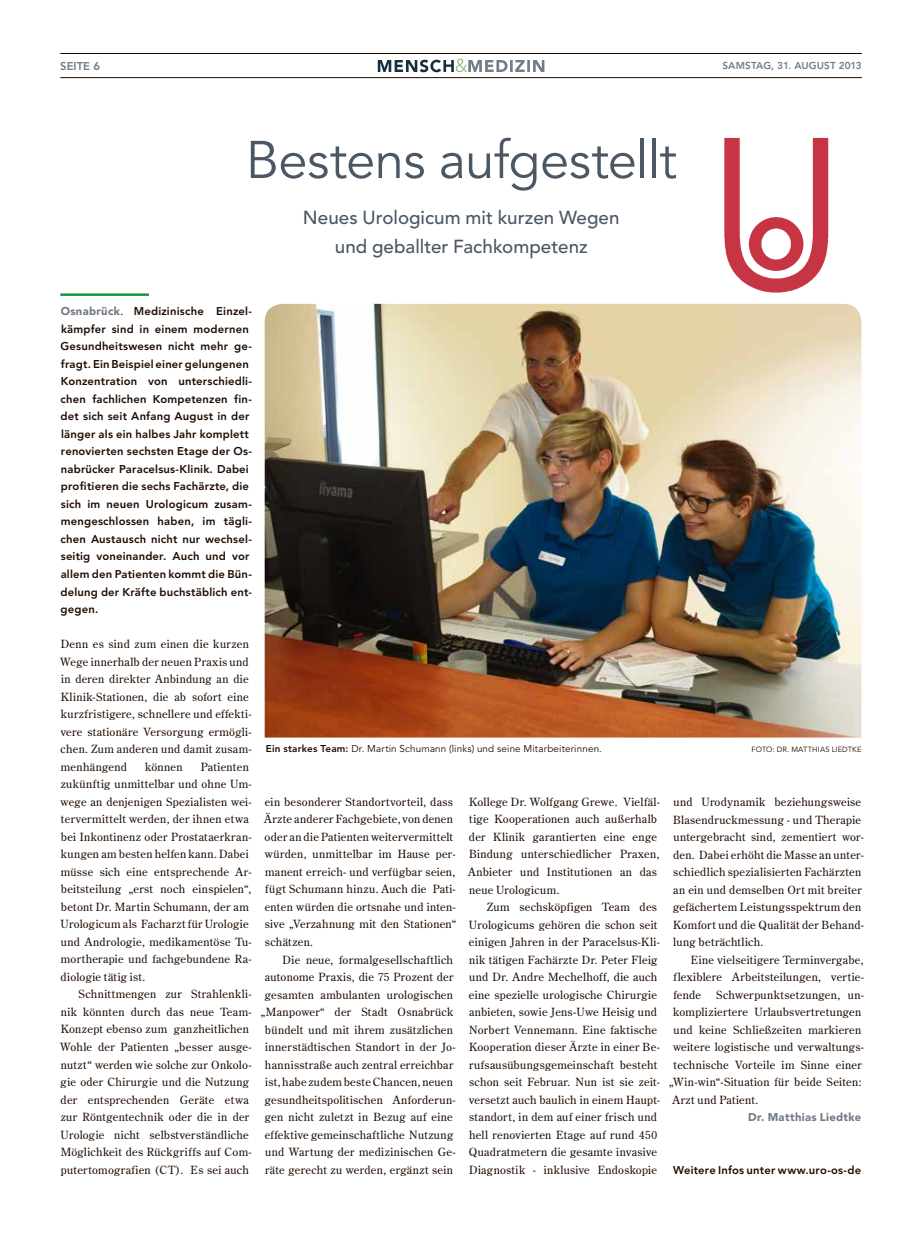
<style>
.page{position:relative;width:908px;height:1234px;background:#fff}
.page>*{position:absolute;margin:0;border:0;box-sizing:border-box;transform-origin:0 0}
.t1{font:52.5px "Avenir";letter-spacing:-.015em;color:#4b5764}
.t2{font:500 18.75px/28.5px "Avenir";color:#4b5764;text-align:center}
.t3{font:11.25px/17.5px "Century Old Style";letter-spacing:.025em;color:#1f0c00}
.t4{font:800 11.25px/17.5px "Avenir";letter-spacing:.015em;color:#1f0c00}
.t5{font:900 11.25px "Avenir";letter-spacing:.025em;color:#727b86}
.t6{font:800 11.25px "Avenir";color:#727b86}
.t7{font:800 10px "Avenir";color:#727b86}
.t8{font:9.88px "Avenir";letter-spacing:.015em;color:#1f0c00}
.t9{font:7.5px "Avenir";letter-spacing:.025em;color:#1f0c00}
.s1{font-weight:900;color:#727b86}
.s2{font-family:"Century Old Style";font-weight:400}
.s3{font-weight:800}
</style>
<div class="page">
<hr style="left:60px;top:53px;width:801px;height:1px;background:#1f0c00">
<hr style="left:60px;top:77px;width:801px;height:1px;background:#1f0c00">
<svg style="left:377px;top:59px;width:167px;height:13px"></svg>
<img style="left:264px;top:304px;width:597px;height:433px">
<hr style="left:60px;top:293px;width:89px;height:3px;background:#15993f">
<img style="left:724px;top:137px;width:105px;height:156px">
<p class="t6" style="left:60px;top:59px;width:41px">Seite 6</p>
<p class="t7" style="left:722px;top:59px;width:141px">Samstag, 31. august 2013</p>
<h1 class="t1" style="left:246px;top:130px;width:432px">Bestens aufgestellt</h1>
<h2 class="t2" style="left:303px;top:204px;width:318px">Neues Urologicum mit kurzen Wegen und geballter Fachkompetenz</h2>
<p class="t4" style="left:61px;top:302px;width:193px"><span class="s1">Osnabrück</span><span class="s2">.</span> Medizinische Einzel&shy;kämpfer sind in einem modernen Gesundheitswesen nicht mehr ge&shy;fragt. Ein Beispiel einer gelungenen Konzentration von unterschiedli&shy;chen fachlichen Kompetenzen fin&shy;det sich seit Anfang August in der länger als ein halbes Jahr komplett renovierten sechsten Etage der Os&shy;nabrücker Paracelsus-Klinik. Dabei profitieren die sechs Fachärzte, die sich im neuen Urologicum zusam&shy;mengeschlossen haben, im tägli&shy;chen Austausch nicht nur wechsel&shy;seitig voneinander. Auch und vor allem den Patienten kommt die Bün&shy;delung der Kräfte buchstäblich ent&shy;gegen.</p>
<p class="t3" style="left:60px;top:635px;width:193px">Denn es sind zum einen die kurzen Wege innerhalb der neuen Praxis und in deren direkter Anbindung an die Klinik-Stationen, die ab sofort eine kurzfristigere, schnellere und effekti&shy;vere stationäre Versorgung ermögli&shy;chen. Zum anderen und damit zusam&shy;menhängend</p>
<p class="t3" style="left:145px;top:757px;width:39px">können</p>
<p class="t3" style="left:61px;top:757px;width:192px;text-indent:140px">Patienten zukünftig unmittelbar und ohne Um&shy;wege an denjenigen Spezialisten wei&shy;tervermittelt werden, der ihnen etwa bei Inkontinenz oder Prostataerkran&shy;kungen am besten helfen kann. Dabei müsse sich eine entsprechende Ar&shy;beitsteilung „erst noch einspielen“, betont Dr. Martin Schumann, der am Urologicum als Facharzt für Urologie und Andrologie, medikamentöse Tu&shy;mortherapie und fachgebundene Ra&shy;diologie tätig ist.</p>
<p class="t3" style="left:60px;top:985px;width:193px;text-indent:18px">Schnittmengen zur Strahlenkli&shy;nik könnten durch das neue Team-Konzept ebenso zum ganzheitlichen Wohle der Patienten „besser ausge&shy;nutzt“ werden wie solche zur Onkolo&shy;gie oder Chirurgie und die Nutzung der entsprechenden Geräte etwa zur Röntgentechnik oder die in der Urologie nicht selbstverständliche Möglichkeit des Rückgriffs auf Com&shy;putertomografien (CT). Es sei auch</p>
<p class="t8" style="left:266px;top:743px;width:337px"><span class="s3">Ein starkes Team:</span> Dr. Martin Schumann (links) und seine Mitarbeiterinnen.</p>
<p class="t9" style="left:751px;top:745px;width:11px">Foto</p>
<p class="t9" style="left:772px;top:745px;width:32px">: Dr. Matth</p>
<p class="t9" style="left:817px;top:745px;width:31px">ias Liedtk</p>
<p class="t9" style="left:856px;top:745px;width:6px">e</p>
<p class="t3" style="left:264px;top:792px;width:193px">ein besonderer Standortvorteil, dass Ärzte anderer Fachgebiete, von denen oder an die Patienten weitervermittelt würden, unmittelbar im Hause per&shy;manent erreich- und verfügbar seien, fügt Schumann hinzu. Auch die Pati&shy;enten würden die ortsnahe und inten&shy;sive „Verzahnung mit den Stationen“ schätzen.</p>
<p class="t3" style="left:260px;top:950px;width:196px;text-align:right">Die neue, formalgesellschaftlich autonome Praxis, die 75 Prozent der gesamten ambulanten urologischen „Manpower“ der Stadt Osnabrück bündelt und mit ihrem zusätzlichen innerstädtischen Standort in der Jo&shy;hannisstraße auch zentral erreichbar ist, habe zudem beste Chancen, neuen gesundheitspolitischen Anforderun&shy;gen nicht zuletzt in Bezug auf eine effektive gemeinschaftliche Nutzung und Wartung der medizinischen Ge&shy;räte gerecht zu werden, ergänzt sein</p>
<p class="t3" style="left:468px;top:792px;width:193px">Kollege Dr. Wolfgang Grewe. Vielfäl&shy;tige Kooperationen auch außerhalb der Klinik garantierten eine enge<br>Bindung unterschiedlicher Praxen,<br>Anbieter und Institutionen an das neue Urologicum.</p>
<p class="t3" style="left:468px;top:897px;width:192px;text-indent:18px">Zum sechsköpfigen Team des Urologicums gehören die schon seit einigen Jahren in der Paracelsus-Kli&shy;nik tätigen Fachärzte Dr. Peter Fleig und Dr. Andre Mechelhoff, die auch eine spezielle urologische Chirurgie anbieten, sowie Jens-Uwe Heisig und Norbert Vennemann. Eine faktische Kooperation dieser Ärzte in einer Be&shy;rufsausübungsgemeinschaft besteht schon seit Februar. Nun ist sie zeit&shy;versetzt auch baulich in einem Haupt&shy;standort, in dem auf einer frisch und hell renovierten Etage auf rund 450<br>Quadratmetern die gesamte invasive Diagnostik - inklusive Endoskopie</p>
<p class="t3" style="left:672px;top:792px;width:192px">und Urodynamik beziehungsweise Blasendruckmessung - und Therapie untergebracht sind, zementiert wor&shy;den. Dabei erhöht die Masse an unter&shy;schiedlich spezialisierten Fachärzten an ein und demselben Ort mit breiter gefächertem Leistungsspektrum den Komfort und die Qualität der Behand&shy;lung beträchtlich.</p>
<p class="t3" style="left:673px;top:950px;width:192px;text-align:justify;text-indent:17px">Eine vielseitigere Terminvergabe, flexiblere Arbeitsteilungen, vertie&shy;fende</p>
<p class="t3" style="left:716px;top:985px;width:149px">Schwerpunktsetzungen, un-</p>
<p class="t3" style="left:673px;top:1002px;width:189px">kompliziertere Urlaubsvertretungen</p>
<p class="t3" style="left:673px;top:1020px;width:189px">und keine Schließzeiten markieren</p>
<p class="t3" style="left:672px;top:1038px;width:192px">weitere logistische und verwaltungs-</p>
<p class="t3" style="left:673px;top:1055px;width:190px">technische Vorteile im Sinne einer</p>
<p class="t3" style="left:668px;top:1073px;width:194px">„Win-win“-Situation für beide Seiten:</p>
<p class="t3" style="left:672px;top:1090px;width:87px">Arzt und Patient.</p>
<p class="t5" style="left:748px;top:1110px;width:114px">Dr. Matthias Liedtke</p>
<p class="t4" style="left:673px;top:1160px;width:189px">Weitere Infos unter www.uro-os-de</p>
</div>
